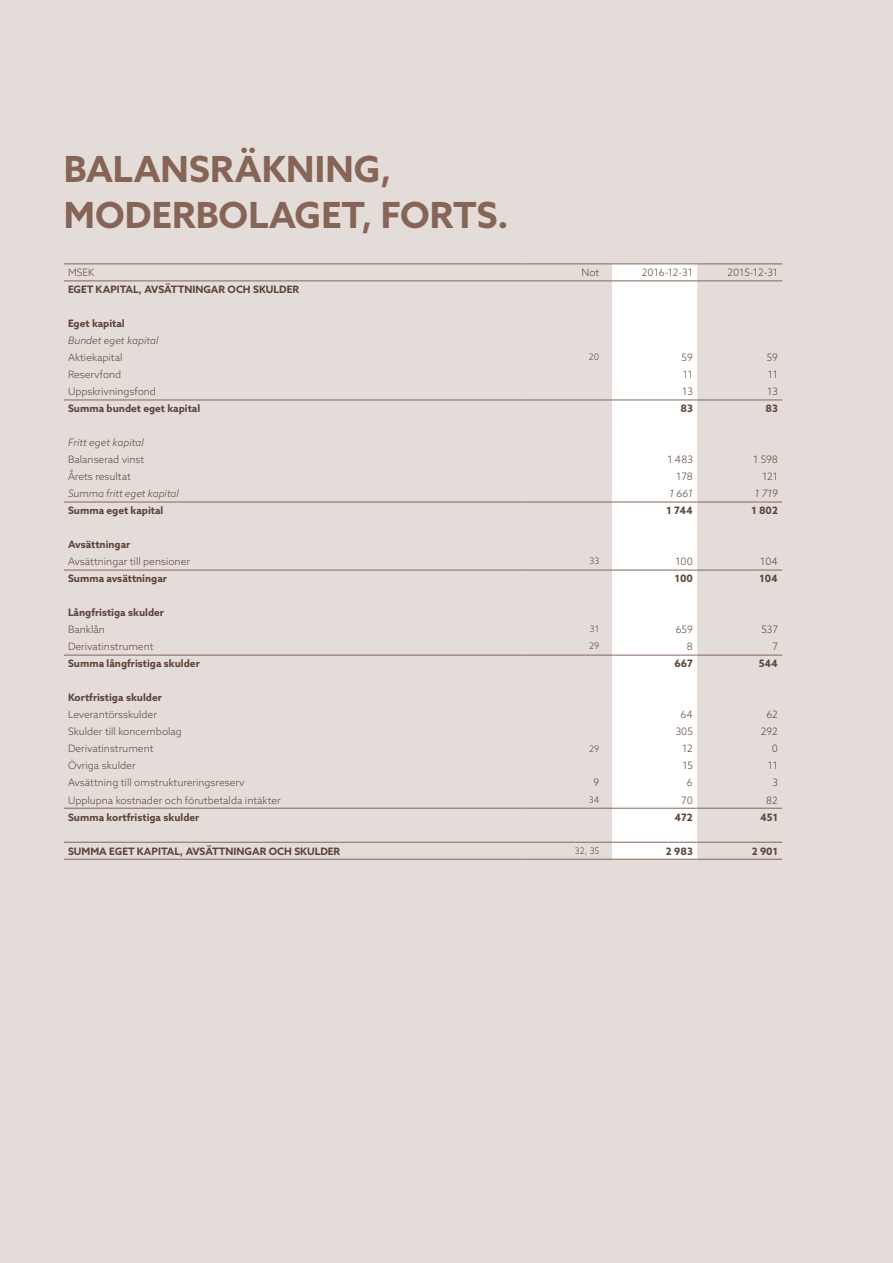
<style>
.page{position:relative;width:893px;height:1263px;background:#e4dcd8}
.page>*{position:absolute;margin:0;border:0;box-sizing:border-box;transform-origin:0 0}
.t1{font:700 36px/46.5px "Azo Sans";letter-spacing:.005em;color:#866557}
.t2{font:300 10.2px "Azo Sans";color:#5d453a}
.t3{font:700 10.2px "Azo Sans";color:#5d453a}
.t4{font:italic 300 10.2px "Azo Sans";color:#5d453a}
.t5{font:300 9px "Azo Sans";color:#5d453a}
</style>
<div class="page">
<div style="left:612px;top:265px;width:85px;height:593px;background:#fff"></div>
<hr style="left:64px;top:264px;width:463px;height:1px;background:#866557">
<hr style="left:527px;top:264px;width:85px;height:1px;background:#866557">
<hr style="left:612px;top:264px;width:85px;height:1px;background:#866557">
<hr style="left:697px;top:264px;width:85px;height:1px;background:#866557">
<hr style="left:64px;top:281px;width:463px;height:1px;background:#866557">
<hr style="left:527px;top:281px;width:85px;height:1px;background:#866557">
<hr style="left:612px;top:281px;width:85px;height:1px;background:#866557">
<hr style="left:697px;top:281px;width:85px;height:1px;background:#866557">
<hr style="left:64px;top:400px;width:463px;height:1px;background:#866557">
<hr style="left:527px;top:400px;width:85px;height:1px;background:#866557">
<hr style="left:612px;top:400px;width:85px;height:1px;background:#866557">
<hr style="left:697px;top:400px;width:85px;height:1px;background:#866557">
<hr style="left:64px;top:502px;width:463px;height:1px;background:#866557">
<hr style="left:527px;top:502px;width:85px;height:1px;background:#866557">
<hr style="left:612px;top:502px;width:85px;height:1px;background:#866557">
<hr style="left:697px;top:502px;width:85px;height:1px;background:#866557">
<hr style="left:64px;top:570px;width:463px;height:1px;background:#866557">
<hr style="left:527px;top:570px;width:85px;height:1px;background:#866557">
<hr style="left:612px;top:570px;width:85px;height:1px;background:#866557">
<hr style="left:697px;top:570px;width:85px;height:1px;background:#866557">
<hr style="left:64px;top:655px;width:463px;height:1px;background:#866557">
<hr style="left:527px;top:655px;width:85px;height:1px;background:#866557">
<hr style="left:612px;top:655px;width:85px;height:1px;background:#866557">
<hr style="left:697px;top:655px;width:85px;height:1px;background:#866557">
<hr style="left:64px;top:842px;width:463px;height:1px;background:#866557">
<hr style="left:527px;top:842px;width:85px;height:1px;background:#866557">
<hr style="left:612px;top:842px;width:85px;height:1px;background:#866557">
<hr style="left:697px;top:842px;width:85px;height:1px;background:#866557">
<hr style="left:64px;top:859px;width:463px;height:1px;background:#866557">
<hr style="left:527px;top:859px;width:85px;height:1px;background:#866557">
<hr style="left:612px;top:859px;width:85px;height:1px;background:#866557">
<hr style="left:697px;top:859px;width:85px;height:1px;background:#866557">
<hr style="left:64px;top:808px;width:463px;height:1px;background:#866557">
<hr style="left:527px;top:808px;width:85px;height:1px;background:#866557">
<hr style="left:612px;top:808px;width:85px;height:1px;background:#866557">
<hr style="left:697px;top:808px;width:85px;height:1px;background:#866557">
<h1 class="t1" style="left:64px;top:145px;width:446px">BALANSRÄKNING,<br>MODERBOLAGET, FORTS.</h1>
<p class="t2" style="left:68px;top:266px;width:28px">MSEK</p>
<p class="t2" style="left:581px;top:266px;width:19px">Not</p>
<p class="t2" style="left:642px;top:266px;width:52px">2016-12-31</p>
<p class="t2" style="left:727px;top:266px;width:52px">2015-12-31</p>
<p class="t3" style="left:68px;top:283px;width:233px">EGET KAPITAL, AVSÄTTNINGAR OCH SKULDER</p>
<p class="t3" style="left:68px;top:317px;width:58px">Eget kapital</p>
<p class="t4" style="left:68px;top:334px;width:92px">Bundet eget kapital</p>
<p class="t2" style="left:68px;top:351px;width:56px">Aktiekapital</p>
<p class="t5" style="left:589px;top:351px;width:12px">20</p>
<p class="t2" style="left:682px;top:351px;width:13px">59</p>
<p class="t2" style="left:767px;top:351px;width:13px">59</p>
<p class="t2" style="left:68px;top:368px;width:55px">Reservfond</p>
<p class="t2" style="left:683px;top:368px;width:12px">11</p>
<p class="t2" style="left:768px;top:368px;width:12px">11</p>
<p class="t2" style="left:68px;top:385px;width:89px">Uppskrivningsfond</p>
<p class="t2" style="left:682px;top:385px;width:12px">13</p>
<p class="t2" style="left:767px;top:385px;width:12px">13</p>
<p class="t3" style="left:68px;top:402px;width:134px">Summa bundet eget kapital</p>
<p class="t3" style="left:680px;top:402px;width:14px">83</p>
<p class="t3" style="left:765px;top:402px;width:14px">83</p>
<p class="t4" style="left:68px;top:436px;width:77px">Fritt eget kapital</p>
<p class="t2" style="left:68px;top:453px;width:78px">Balanserad vinst</p>
<p class="t2" style="left:667px;top:453px;width:27px">1 483</p>
<p class="t2" style="left:753px;top:453px;width:26px">1 598</p>
<p class="t2" style="left:68px;top:470px;width:64px">Årets resultat</p>
<p class="t2" style="left:676px;top:470px;width:18px">178</p>
<p class="t2" style="left:762px;top:470px;width:17px">121</p>
<p class="t4" style="left:68px;top:487px;width:112px">Summa fritt eget kapital</p>
<p class="t4" style="left:669px;top:487px;width:25px">1 661</p>
<p class="t4" style="left:754px;top:487px;width:25px">1 719</p>
<p class="t3" style="left:68px;top:504px;width:97px">Summa eget kapital</p>
<p class="t3" style="left:667px;top:504px;width:28px">1 744</p>
<p class="t3" style="left:751px;top:504px;width:28px">1 802</p>
<p class="t3" style="left:68px;top:538px;width:64px">Avsättningar</p>
<p class="t2" style="left:68px;top:555px;width:124px">Avsättningar till pensioner</p>
<p class="t5" style="left:590px;top:555px;width:11px">33</p>
<p class="t2" style="left:675px;top:555px;width:19px">100</p>
<p class="t2" style="left:760px;top:555px;width:19px">104</p>
<p class="t3" style="left:68px;top:572px;width:100px">Summa avsättningar</p>
<p class="t3" style="left:675px;top:572px;width:20px">100</p>
<p class="t3" style="left:760px;top:572px;width:20px">104</p>
<p class="t3" style="left:68px;top:606px;width:98px">Långfristiga skulder</p>
<p class="t2" style="left:68px;top:623px;width:38px">Banklån</p>
<p class="t5" style="left:590px;top:623px;width:11px">31</p>
<p class="t2" style="left:676px;top:623px;width:19px">659</p>
<p class="t2" style="left:761px;top:623px;width:18px">537</p>
<p class="t2" style="left:68px;top:640px;width:87px">Derivatinstrument</p>
<p class="t5" style="left:589px;top:640px;width:12px">29</p>
<p class="t2" style="left:687px;top:640px;width:8px">8</p>
<p class="t2" style="left:772px;top:640px;width:7px">7</p>
<p class="t3" style="left:68px;top:657px;width:133px">Summa långfristiga skulder</p>
<p class="t3" style="left:674px;top:657px;width:20px">667</p>
<p class="t3" style="left:759px;top:657px;width:21px">544</p>
<p class="t3" style="left:68px;top:691px;width:95px">Kortfristiga skulder</p>
<p class="t2" style="left:68px;top:708px;width:90px">Leverantörsskulder</p>
<p class="t2" style="left:681px;top:708px;width:14px">64</p>
<p class="t2" style="left:766px;top:708px;width:13px">62</p>
<p class="t2" style="left:68px;top:725px;width:115px">Skulder till koncernbolag</p>
<p class="t2" style="left:676px;top:725px;width:19px">305</p>
<p class="t2" style="left:761px;top:725px;width:19px">292</p>
<p class="t2" style="left:68px;top:742px;width:87px">Derivatinstrument</p>
<p class="t5" style="left:589px;top:742px;width:12px">29</p>
<p class="t2" style="left:682px;top:742px;width:12px">12</p>
<p class="t2" style="left:772px;top:742px;width:8px">0</p>
<p class="t2" style="left:68px;top:759px;width:69px">Övriga skulder</p>
<p class="t2" style="left:682px;top:759px;width:12px">15</p>
<p class="t2" style="left:768px;top:759px;width:12px">11</p>
<p class="t2" style="left:68px;top:776px;width:178px">Avsättning till omstruktureringsreserv</p>
<p class="t2" style="left:594px;top:776px;width:7px">9</p>
<p class="t2" style="left:687px;top:776px;width:7px">6</p>
<p class="t2" style="left:772px;top:776px;width:7px">3</p>
<p class="t2" style="left:68px;top:793px;width:214px">Upplupna kostnader och förutbetalda intäkter</p>
<p class="t5" style="left:589px;top:793px;width:12px">34</p>
<p class="t2" style="left:681px;top:793px;width:13px">70</p>
<p class="t2" style="left:766px;top:793px;width:13px">82</p>
<p class="t3" style="left:68px;top:810px;width:133px">Summa kortfristiga skulder</p>
<p class="t3" style="left:674px;top:810px;width:20px">472</p>
<p class="t3" style="left:760px;top:810px;width:19px">451</p>
<p class="t3" style="left:68px;top:844px;width:274px">SUMMA EGET KAPITAL, AVSÄTTNINGAR OCH SKULDER</p>
<p class="t5" style="left:575px;top:844px;width:26px">32, 35</p>
<p class="t3" style="left:666px;top:844px;width:28px">2 983</p>
<p class="t3" style="left:752px;top:844px;width:28px">2 901</p>
</div>
